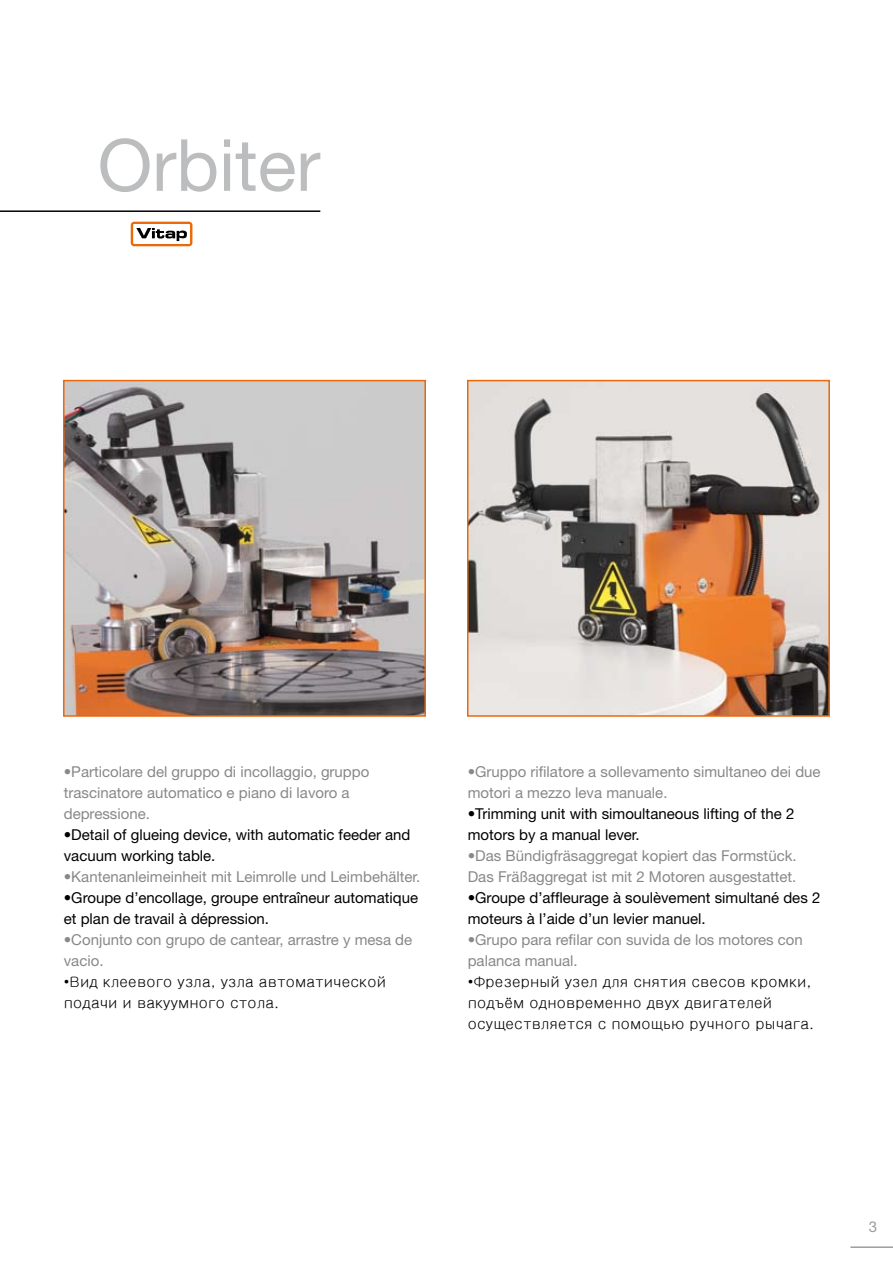
<style>
.page{position:relative;width:893px;height:1263px;background:#fff}
.page>*{position:absolute;margin:0;border:0;box-sizing:border-box;transform-origin:0 0}
.t1{font:72px "Helvetica Neue";color:#bcbdbe}
.t2{font:15px/21px "Helvetica Neue";color:#878889}
.t3{font:15px/21px "Helvetica Neue";color:#000}
.t4{font:15px/21px "Gulim";color:#000}
</style>
<div class="page">
<img style="left:66px;top:383px;width:357px;height:331px">
<div style="left:63px;top:380px;width:363px;height:337px;border:2px solid #eb690a"></div>
<img style="left:470px;top:383px;width:357px;height:331px">
<div style="left:467px;top:380px;width:363px;height:337px;border:2px solid #eb690a"></div>
<hr style="left:0;top:210px;width:320px;height:2px;background:#000">
<svg style="left:131px;top:222px;width:61px;height:24px"></svg>
<hr style="left:850px;top:1246px;width:43px;height:2px;background:#9c9d9f">
<h1 class="t1" style="left:98px;top:122px;width:224px">Orbiter</h1>
<p class="t2" style="left:64px;top:760px;width:307px">•Particolare del gruppo di incollaggio, gruppo trascinatore automatico e piano di lavoro a depressione.</p>
<p class="t3" style="left:64px;top:823px;width:348px">•Detail of glueing device, with automatic feeder and vacuum working table.</p>
<p class="t2" style="left:64px;top:865px;width:358px">•Kantenanleimeinheit mit Leimrolle und Leimbehälter.</p>
<p class="t3" style="left:64px;top:886px;width:356px">•Groupe d’encollage, groupe entraîneur automatique et plan de travail à dépression.</p>
<p class="t2" style="left:64px;top:928px;width:350px">•Conjunto con grupo de cantear, arrastre y mesa de vacio.</p>
<p class="t4" style="left:64px;top:971px;width:324px">•Вид клеевого узла, узла автоматической подачи и вакуумного стола.</p>
<p class="t2" style="left:468px;top:760px;width:354px">•Gruppo rifilatore a sollevamento simultaneo dei due motori a mezzo leva manuale.</p>
<p class="t3" style="left:468px;top:802px;width:327px">•Trimming unit with simoultaneous lifting of the 2 motors by a manual lever.</p>
<p class="t2" style="left:468px;top:844px;width:330px">•Das Bündigfräsaggregat kopiert das Formstück.<br>Das Fräßaggregat ist mit 2 Motoren ausgestattet.</p>
<p class="t3" style="left:468px;top:886px;width:353px">•Groupe d’affleurage à soulèvement simultané des 2 moteurs à l’aide d’un levier manuel.</p>
<p class="t2" style="left:468px;top:928px;width:337px">•Grupo para refilar con suvida de los motores con palanca manual.</p>
<p class="t4" style="left:468px;top:971px;width:348px">•Фрезерный узел для снятия свесов кромки, подъём одновременно двух двигателей осуществляется с помощью ручного рычага.</p>
</div>
